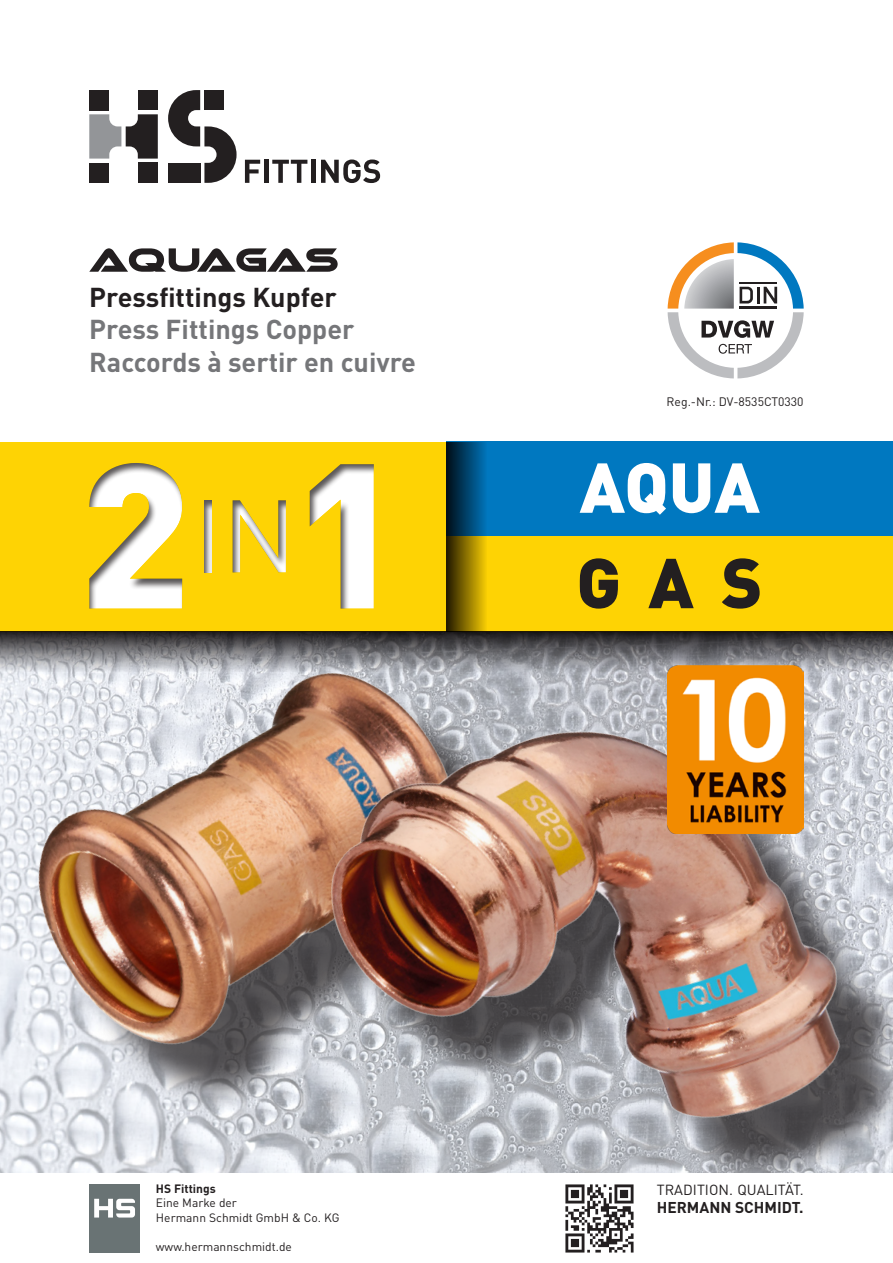
<style>
.page{position:relative;width:893px;height:1263px;background:#fff}
.page>*{position:absolute;margin:0;border:0;box-sizing:border-box;transform-origin:0 0}
.t1{font:700 27px "DIN";color:#757679}
.t2{font:700 27px "DIN";color:#231f20}
.t3{font:700 15.45px "DIN";color:#231f20}
.t4{font:14.55px "DIN";color:#231f20}
.t5{font:12.15px "DIN";color:#231f20}
.t6{font:12px "DIN";color:#231f20}
.t7{font:700 12px "DIN";color:#231f20}
</style>
<div class="page">
<img style="left:0;top:672px;width:277px;height:501px">
<div style="left:61px;top:694px;width:466px;height:417px;background:#231f20;opacity:.75"></div>
<img style="left:9px;top:672px;width:268px;height:388px">
<img style="left:277px;top:672px;width:616px;height:501px">
<div style="left:89px;top:90px;width:20px;height:20px;background:#231f20"></div>
<div style="left:89px;top:163px;width:20px;height:20px;background:#231f20"></div>
<div style="left:138px;top:90px;width:20px;height:20px;background:#231f20"></div>
<div style="left:138px;top:163px;width:20px;height:20px;background:#231f20"></div>
<svg style="left:89px;top:114px;width:69px;height:45px"></svg>
<svg style="left:245px;top:160px;width:15px;height:23px"></svg>
<div style="left:264px;top:160px;width:5px;height:23px;background:#231f20"></div>
<svg style="left:272px;top:160px;width:35px;height:23px"></svg>
<div style="left:311px;top:160px;width:5px;height:23px;background:#231f20"></div>
<svg style="left:321px;top:159px;width:59px;height:24px"></svg>
<svg style="left:168px;top:90px;width:69px;height:93px"></svg>
<div style="left:204px;top:90px;width:20px;height:20px;background:#231f20"></div>
<svg style="left:668px;top:242px;width:136px;height:136px"></svg>
<div style="left:0;top:441px;width:446px;height:190px;background:#fed304"></div>
<div style="left:87px;top:463px;width:288px;height:147px;background:#231f20;opacity:.75"></div>
<svg style="left:89px;top:248px;width:249px;height:24px"></svg>
<div style="left:89px;top:1184px;width:51px;height:68px;background:#697374"></div>
<svg style="left:94px;top:1199px;width:41px;height:18px"></svg>
<img style="left:565px;top:1184px;width:69px;height:69px">
<div style="left:446px;top:441px;width:447px;height:190px;background:#fed304"></div>
<div style="left:446px;top:441px;width:447px;height:95px;background:#0078c0"></div>
<svg style="left:580px;top:463px;width:180px;height:52px"></svg>
<svg style="left:580px;top:558px;width:180px;height:51px"></svg>
<svg style="left:446px;top:442px;width:40px;height:189px;background:#445733"></svg>
<svg style="left:0;top:631px;width:893px;height:41px;background:#6e6d70"></svg>
<img style="left:668px;top:666px;width:136px;height:167px">
<p class="t2" style="left:89px;top:279px;width:249px">Pressfittings Kupfer</p>
<p class="t1" style="left:89px;top:312px;width:267px">Press Fittings Copper</p>
<p class="t1" style="left:89px;top:344px;width:328px">Raccords à sertir en cuivre</p>
<p class="t5" style="left:667px;top:394px;width:138px">Reg.-Nr.: DV-8535CT0330</p>
<p class="t7" style="left:156px;top:1181px;width:61px">HS Fittings</p>
<p class="t6" style="left:156px;top:1195px;width:82px">Eine Marke der</p>
<p class="t6" style="left:156px;top:1210px;width:185px">Hermann Schmidt GmbH &amp; Co. KG</p>
<p class="t6" style="left:156px;top:1239px;width:137px">www.hermannschmidt.de</p>
<p class="t4" style="left:657px;top:1180px;width:148px">TRADITION. QUALITÄT.</p>
<p class="t3" style="left:657px;top:1197px;width:148px">HERMANN SCHMIDT.</p>
</div>
